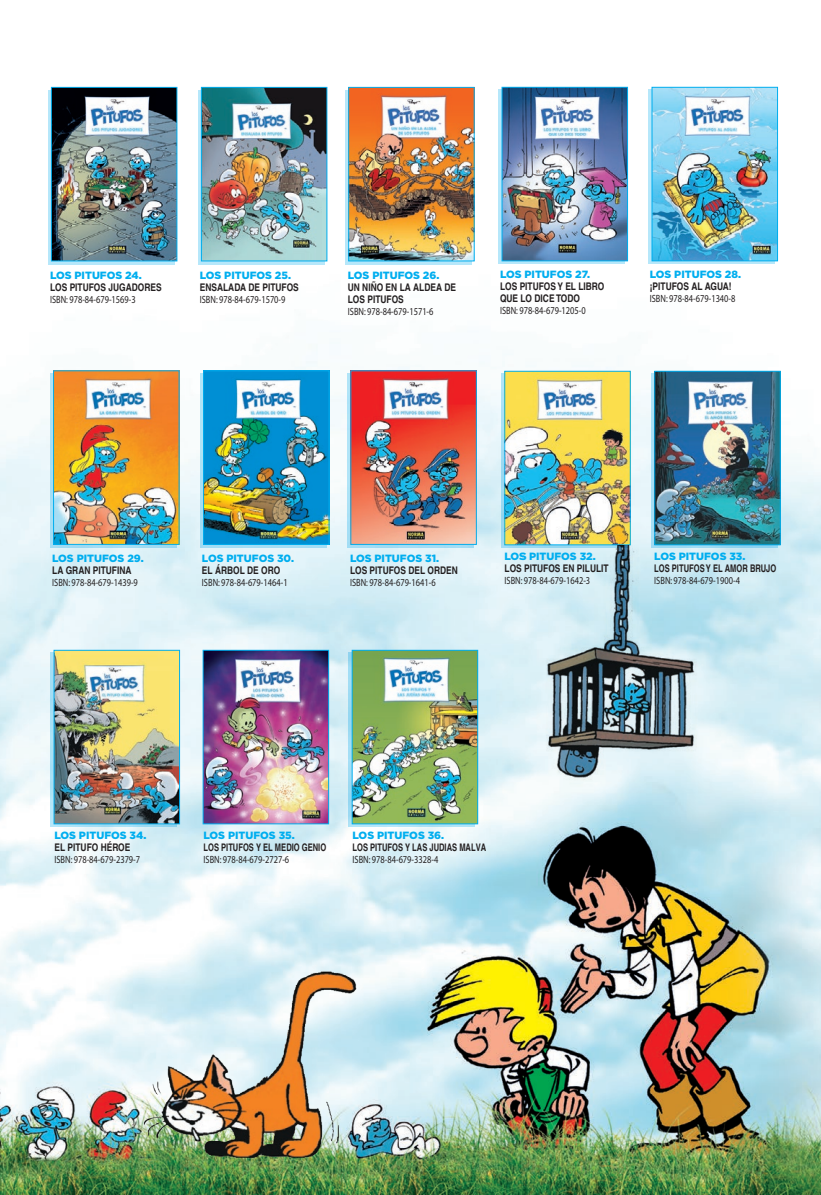
<style>
.page{position:relative;width:821px;height:1195px;background:#fff}
.page>*{position:absolute;margin:0;border:0;box-sizing:border-box;transform-origin:0 0}
.t1{font:10.5px "Helvetica LT";color:#231f20;scale:.8 1}
.t2{font:700 10.5px/12px "Helvetica LT Std";color:#231f20;scale:.8 1}
.t3{font:900 10.5px "Gotham";color:#00aeef}
.t4{font:700 10.5px "Helvetica LT Std";color:#231f20;scale:.72 1}
</style>
<div class="page">
<img style="left:0;top:86px;width:821px;height:1109px">
<div style="left:498px;top:90px;width:127px;height:174px;background:linear-gradient(to right,#b6e7fa,#b6e7fa)"></div>
<img style="left:503px;top:89px;width:123px;height:170px">
<div style="left:501px;top:87px;width:127px;height:174px;border:1px solid #00aeef"></div>
<div style="left:648px;top:90px;width:127px;height:174px;background:linear-gradient(to right,#b6e7fa,#b6e7fa)"></div>
<img style="left:653px;top:89px;width:123px;height:170px">
<div style="left:651px;top:87px;width:127px;height:174px;border:1px solid #00aeef"></div>
<div style="left:50px;top:373px;width:126px;height:175px;background:linear-gradient(to bottom,#b1e5f7,#a1dcf4)"></div>
<img style="left:55px;top:372px;width:123px;height:171px">
<div style="left:53px;top:370px;width:127px;height:175px;border:1px solid #00aeef"></div>
<div style="left:200px;top:373px;width:126px;height:175px;background:linear-gradient(to bottom,#b6e7f8,#a0dcf4)"></div>
<img style="left:205px;top:372px;width:122px;height:171px">
<div style="left:203px;top:370px;width:126px;height:175px;border:1px solid #00aeef"></div>
<div style="left:347px;top:373px;width:127px;height:175px;background:#a5def5"></div>
<img style="left:352px;top:372px;width:123px;height:171px">
<div style="left:350px;top:370px;width:127px;height:175px;border:1px solid #00aeef"></div>
<div style="left:501px;top:374px;width:126px;height:174px;background:linear-gradient(to bottom,#b0e4f8,#93d5ef)"></div>
<img style="left:506px;top:373px;width:122px;height:170px">
<div style="left:504px;top:371px;width:126px;height:174px;border:1px solid #00aeef"></div>
<svg style="left:651px;top:374px;width:126px;height:174px"></svg>
<img style="left:656px;top:373px;width:122px;height:170px">
<div style="left:654px;top:371px;width:126px;height:174px;border:1px solid #00aeef"></div>
<svg style="left:50px;top:653px;width:127px;height:174px"></svg>
<img style="left:56px;top:652px;width:122px;height:170px">
<div style="left:54px;top:650px;width:126px;height:174px;border:1px solid #00aeef"></div>
<img style="left:205px;top:652px;width:122px;height:170px">
<div style="left:203px;top:650px;width:126px;height:174px;border:1px solid #00aeef"></div>
<svg style="left:348px;top:653px;width:127px;height:174px"></svg>
<img style="left:354px;top:652px;width:122px;height:170px">
<div style="left:352px;top:650px;width:126px;height:174px;border:1px solid #00aeef"></div>
<svg style="left:48px;top:90px;width:126px;height:174px"></svg>
<img style="left:53px;top:89px;width:122px;height:170px">
<div style="left:51px;top:87px;width:126px;height:174px;border:1px solid #00aeef"></div>
<svg style="left:198px;top:90px;width:126px;height:174px"></svg>
<img style="left:203px;top:89px;width:122px;height:170px">
<div style="left:201px;top:87px;width:126px;height:174px;border:1px solid #00aeef"></div>
<div style="left:345px;top:90px;width:126px;height:174px;background:linear-gradient(to right,#b6e7fa,#b6e7fa)"></div>
<img style="left:350px;top:89px;width:122px;height:170px">
<div style="left:348px;top:87px;width:126px;height:174px;border:1px solid #00aeef"></div>
<img style="left:523px;top:545px;width:221px;height:277px">
<img style="left:122px;top:959px;width:250px;height:207px">
<p class="t3" style="left:50px;top:268px;width:93px">LOS PITUFOS 24.</p>
<p class="t2" style="left:50px;top:281px;width:141px">LOS PITUFOS JUGADORES</p>
<p class="t1" style="left:50px;top:293px;width:109px">ISBN: 978-84-679-1569-3</p>
<p class="t3" style="left:200px;top:268px;width:93px">LOS PITUFOS 25.</p>
<p class="t2" style="left:200px;top:281px;width:125px">ENSALADA DE PITUFOS</p>
<p class="t1" style="left:200px;top:293px;width:109px">ISBN: 978-84-679-1570-9</p>
<p class="t3" style="left:348px;top:268px;width:93px">LOS PITUFOS 26.</p>
<p class="t2" style="left:348px;top:281px;width:137px">UN NIÑO EN LA ALDEA DE<br>LOS PITUFOS</p>
<p class="t1" style="left:348px;top:305px;width:109px">ISBN: 978-84-679-1571-6</p>
<p class="t3" style="left:500px;top:267px;width:92px">LOS PITUFOS 27.</p>
<p class="t2" style="left:500px;top:280px;width:132px">LOS PITUFOS Y EL LIBRO<br>QUE LO DICE TODO</p>
<p class="t1" style="left:500px;top:304px;width:109px">ISBN: 978-84-679-1205-0</p>
<p class="t3" style="left:650px;top:267px;width:93px">LOS PITUFOS 28.</p>
<p class="t2" style="left:650px;top:280px;width:104px">¡PITUFOS AL AGUA!</p>
<p class="t1" style="left:650px;top:292px;width:109px">ISBN: 978-84-679-1340-8</p>
<p class="t3" style="left:52px;top:551px;width:93px">LOS PITUFOS 29.</p>
<p class="t2" style="left:52px;top:564px;width:101px">LA GRAN PITUFINA</p>
<p class="t1" style="left:52px;top:576px;width:109px">ISBN: 978-84-679-1439-9</p>
<p class="t3" style="left:202px;top:551px;width:94px">LOS PITUFOS 30.</p>
<p class="t2" style="left:202px;top:564px;width:99px">EL ÁRBOL DE ORO</p>
<p class="t1" style="left:202px;top:576px;width:109px">ISBN: 978-84-679-1464-1</p>
<p class="t3" style="left:350px;top:551px;width:91px">LOS PITUFOS 31.</p>
<p class="t2" style="left:350px;top:564px;width:136px">LOS PITUFOS DEL ORDEN</p>
<p class="t1" style="left:350px;top:576px;width:109px">ISBN: 978-84-679-1641-6</p>
<p class="t3" style="left:504px;top:549px;width:93px">LOS PITUFOS 32.</p>
<p class="t2" style="left:504px;top:562px;width:132px">LOS PITUFOS EN PILULIT</p>
<p class="t1" style="left:504px;top:574px;width:109px">ISBN: 978-84-679-1642-3</p>
<p class="t3" style="left:654px;top:549px;width:93px">LOS PITUFOS 33.</p>
<p class="t4" style="left:654px;top:562px;width:171px">LOS PITUFOS Y EL AMOR BRUJO</p>
<p class="t1" style="left:654px;top:574px;width:109px">ISBN: 978-84-679-1900-4</p>
<p class="t3" style="left:54px;top:828px;width:93px">LOS PITUFOS 34.</p>
<p class="t2" style="left:54px;top:841px;width:96px">EL PITUFO HÉROE</p>
<p class="t1" style="left:54px;top:853px;width:109px">ISBN: 978-84-679-2379-7</p>
<p class="t3" style="left:203px;top:828px;width:93px">LOS PITUFOS 35.</p>
<p class="t4" style="left:203px;top:841px;width:172px">LOS PITUFOS Y EL MEDIO GENIO</p>
<p class="t1" style="left:203px;top:853px;width:109px">ISBN: 978-84-679-2727-6</p>
<p class="t3" style="left:352px;top:828px;width:93px">LOS PITUFOS 36.</p>
<p class="t4" style="left:352px;top:841px;width:187px">LOS PITUFOS Y LAS JUDIAS MALVA</p>
<p class="t1" style="left:352px;top:853px;width:109px">ISBN: 978-84-679-3328-4</p>
</div>
